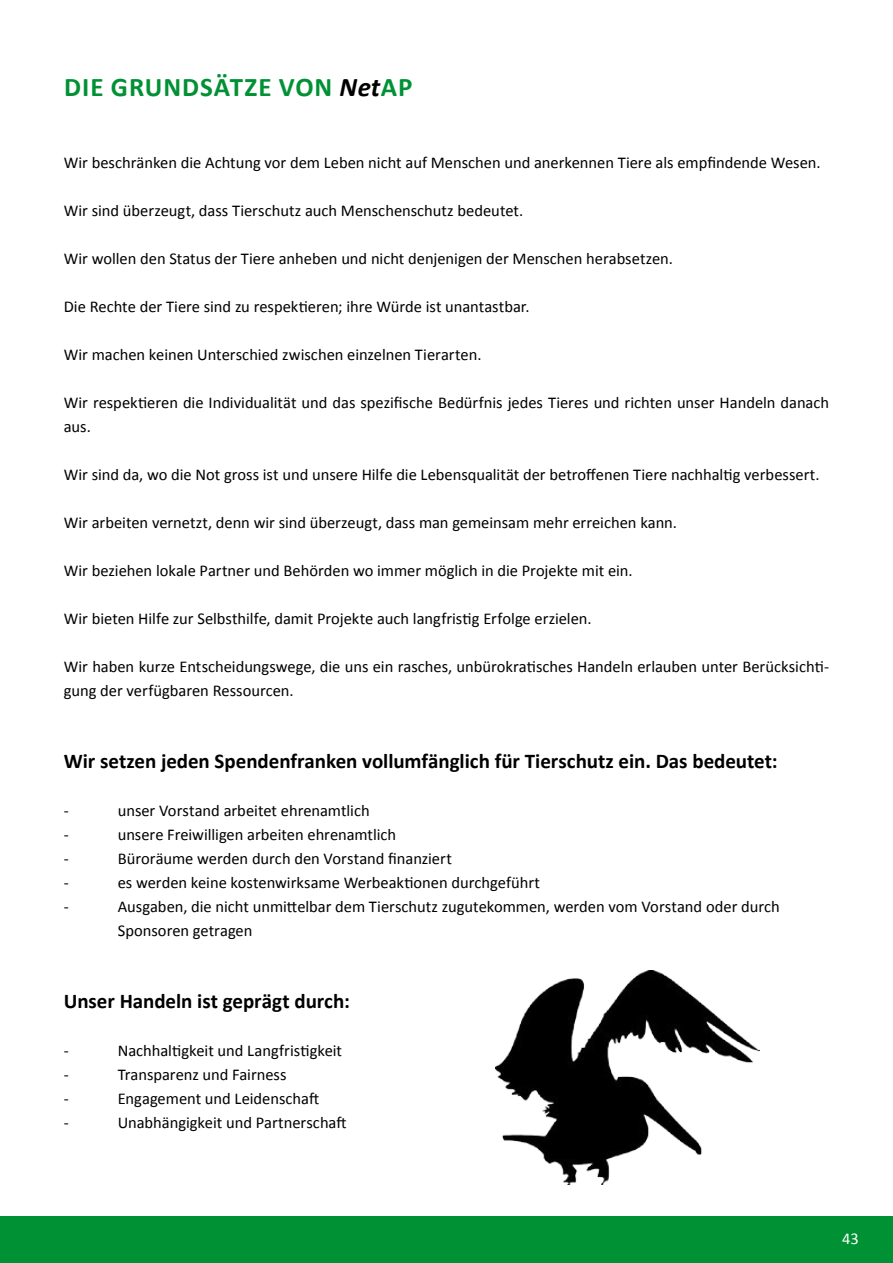
<style>
.page{position:relative;width:893px;height:1263px;background:#fff}
.page>*{position:absolute;margin:0;border:0;box-sizing:border-box;transform-origin:0 0}
.t1{font:700 27px "Calibri";letter-spacing:.035em;color:#009134}
.t2{font:700 21px "Calibri";color:#000}
.t3{font:16.5px/24px "Calibri";letter-spacing:-.005em;color:#000}
.t4{font:16.5px "Calibri";color:#fff}
.s1{font-style:italic;color:#000}
</style>
<div class="page">
<div style="left:0;top:1216px;width:893px;height:47px;background:#009134"></div>
<img style="left:496px;top:970px;width:264px;height:215px">
<h1 class="t1" style="left:64px;top:70px;width:350px">DIE GRUNDSÄTZE VON <span class="s1">Net</span>AP</h1>
<p class="t3" style="left:64px;top:150px;width:758px">Wir beschränken die Achtung vor dem Leben nicht auf Menschen und anerkennen Tiere als empfindende Wesen.</p>
<p class="t3" style="left:64px;top:198px;width:461px">Wir sind überzeugt, dass Tierschutz auch Menschenschutz bedeutet.</p>
<p class="t3" style="left:64px;top:246px;width:611px">Wir wollen den Status der Tiere anheben und nicht denjenigen der Menschen herabsetzen.</p>
<p class="t3" style="left:64px;top:294px;width:467px">Die Rechte der Tiere sind zu respektieren; ihre Würde ist unantastbar.</p>
<p class="t3" style="left:64px;top:342px;width:419px">Wir machen keinen Unterschied zwischen einzelnen Tierarten.</p>
<p class="t3" style="left:64px;top:390px;width:767px">Wir respektieren die Individualität und das spezifische Bedürfnis jedes Tieres und richten unser Handeln danach aus.</p>
<p class="t3" style="left:64px;top:462px;width:757px">Wir sind da, wo die Not gross ist und unsere Hilfe die Lebensqualität der betroffenen Tiere nachhaltig verbessert.</p>
<p class="t3" style="left:64px;top:510px;width:615px">Wir arbeiten vernetzt, denn wir sind überzeugt, dass man gemeinsam mehr erreichen kann.</p>
<p class="t3" style="left:64px;top:558px;width:570px">Wir beziehen lokale Partner und Behörden wo immer möglich in die Projekte mit ein.</p>
<p class="t3" style="left:64px;top:606px;width:529px">Wir bieten Hilfe zur Selbsthilfe, damit Projekte auch langfristig Erfolge erzielen.</p>
<p class="t3" style="left:64px;top:654px;width:767px">Wir haben kurze Entscheidungswege, die uns ein rasches, unbürokratisches Handeln erlauben unter Berücksichti&shy;gung der verfügbaren Ressourcen.</p>
<p class="t2" style="left:64px;top:748px;width:715px">Wir setzen jeden Spendenfranken vollumfänglich für Tierschutz ein. Das bedeutet:</p>
<p class="t3" style="left:64px;top:798px;width:7px">-</p>
<p class="t3" style="left:118px;top:798px;width:253px">unser Vorstand arbeitet ehrenamtlich</p>
<p class="t3" style="left:64px;top:822px;width:7px">-</p>
<p class="t3" style="left:118px;top:822px;width:280px">unsere Freiwilligen arbeiten ehrenamtlich</p>
<p class="t3" style="left:64px;top:846px;width:7px">-</p>
<p class="t3" style="left:118px;top:846px;width:336px">Büroräume werden durch den Vorstand finanziert</p>
<p class="t3" style="left:64px;top:870px;width:7px">-</p>
<p class="t3" style="left:118px;top:870px;width:424px">es werden keine kostenwirksame Werbeaktionen durchgeführt</p>
<p class="t3" style="left:64px;top:894px;width:7px">-</p>
<p class="t3" style="left:118px;top:894px;width:663px">Ausgaben, die nicht unmittelbar dem Tierschutz zugutekommen, werden vom Vorstand oder durch<br>Sponsoren getragen</p>
<p class="t2" style="left:64px;top:988px;width:287px">Unser Handeln ist geprägt durch:</p>
<p class="t3" style="left:64px;top:1038px;width:7px">-</p>
<p class="t3" style="left:118px;top:1038px;width:226px">Nachhaltigkeit und Langfristigkeit</p>
<p class="t3" style="left:64px;top:1062px;width:7px">-</p>
<p class="t3" style="left:118px;top:1062px;width:170px">Transparenz und Fairness</p>
<p class="t3" style="left:64px;top:1086px;width:7px">-</p>
<p class="t3" style="left:118px;top:1086px;width:203px">Engagement und Leidenschaft</p>
<p class="t3" style="left:64px;top:1110px;width:7px">-</p>
<p class="t3" style="left:118px;top:1110px;width:230px">Unabhängigkeit und Partnerschaft</p>
<p class="t4" style="left:842px;top:1228px;width:18px">43</p>
</div>
